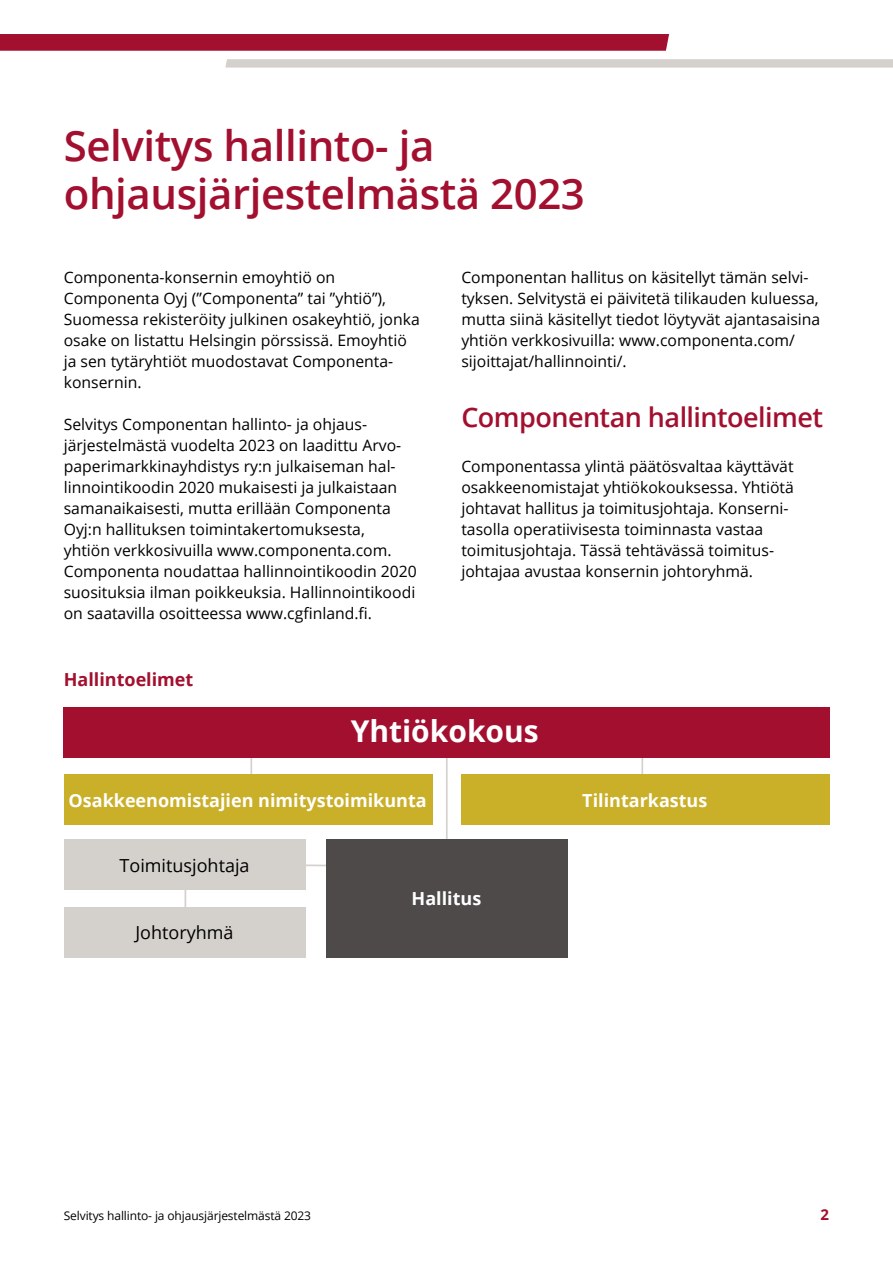
<style>
.page{position:relative;width:893px;height:1263px;background:#fff}
.page>*{position:absolute;margin:0;border:0;box-sizing:border-box;transform-origin:0 0}
.t1{font:600 42px/48px "Open Sans";letter-spacing:-.01em;color:#a30f2f}
.t2{font:700 30px "Open Sans";color:#fff}
.t3{font:600 27px "Open Sans";letter-spacing:-.02em;color:#a30f2f}
.t4{font:700 18px "Open Sans";color:#fff}
.t5{font:18px "Open Sans";color:#000}
.t6{font:700 18px "Open Sans";color:#a30f2f}
.t7{font:15.75px/21px "Open Sans";color:#000}
.t8{font:700 15px "Open Sans";color:#a30f2f}
.t9{font:12px "Open Sans";letter-spacing:-.01em;color:#000}
</style>
<div class="page">
<div style="left:0;top:34px;width:669px;height:17px;background:#a30f2f"></div>
<svg style="left:225px;top:59px;width:668px;height:9px;background:#d7d4d0"></svg>
<svg style="left:184px;top:758px;width:460px;height:177px"></svg>
<div style="left:64px;top:707px;width:766px;height:51px;background:#a30f2f"></div>
<div style="left:326px;top:839px;width:242px;height:119px;background:#4e4a49"></div>
<div style="left:461px;top:774px;width:369px;height:50px;background:#caaf29"></div>
<div style="left:64px;top:774px;width:368px;height:50px;background:#caaf29"></div>
<div style="left:64px;top:839px;width:241px;height:51px;background:#d4d1cd"></div>
<div style="left:64px;top:907px;width:241px;height:51px;background:#d4d1cd"></div>
<h1 class="t1" style="left:64px;top:121px;width:523px">Selvitys hallinto- ja ohjausjärjestelmästä 2023</h1>
<p class="t7" style="left:64px;top:266px;width:357px">Componenta-konsernin emoyhtiö on Componenta Oyj (”Componenta” tai ”yhtiö”), Suomessa rekisteröity julkinen osakeyhtiö, jonka osake on listattu Helsingin pörssissä. Emoyhtiö ja sen tytäryhtiöt muodostavat Componenta&shy;konsernin.</p>
<p class="t7" style="left:64px;top:413px;width:355px">Selvitys Componentan hallinto- ja ohjaus&shy;järjestelmästä vuodelta 2023 on laadittu Arvo&shy;paperimarkkinayhdistys ry:n julkaiseman hal&shy;linnointikoodin 2020 mukaisesti ja julkaistaan samanaikaisesti, mutta erillään Componenta Oyj:n hallituksen toimintakertomuksesta,<br>yhtiön verkkosivuilla www.componenta.com.<br>Componenta noudattaa hallinnointikoodin 2020 suosituksia ilman poikkeuksia. Hallinnointikoodi on saatavilla osoitteessa www.cgfinland.fi.</p>
<p class="t6" style="left:64px;top:666px;width:131px">Hallintoelimet</p>
<p class="t7" style="left:461px;top:266px;width:360px">Componentan hallitus on käsitellyt tämän selvi&shy;tyksen. Selvitystä ei päivitetä tilikauden kuluessa, mutta siinä käsitellyt tiedot löytyvät ajantasaisina yhtiön verkkosivuilla: www.componenta.com/ sijoittajat/hallinnointi/.</p>
<h3 class="t3" style="left:461px;top:398px;width:363px">Componentan hallintoelimet</h3>
<p class="t7" style="left:461px;top:455px;width:334px">Componentassa ylintä päätösvaltaa käyttävät osakkeenomistajat yhtiökokouksessa. Yhtiötä johtavat hallitus ja toimitusjohtaja. Konserni&shy;tasolla operatiivisesta toiminnasta vastaa toimitusjohtaja. Tässä tehtävässä toimitus&shy;johtajaa avustaa konsernin johtoryhmä.</p>
<h2 class="t2" style="left:351px;top:710px;width:190px">Yhtiökokous</h2>
<p class="t4" style="left:69px;top:788px;width:360px">Osakkeenomistajien nimitystoimikunta</p>
<p class="t4" style="left:582px;top:788px;width:127px">Tilintarkastus</p>
<p class="t5" style="left:120px;top:853px;width:132px">Toimitusjohtaja</p>
<p class="t5" style="left:135px;top:920px;width:100px">Johtoryhmä</p>
<p class="t4" style="left:412px;top:885px;width:71px">Hallitus</p>
<p class="t9" style="left:64px;top:1207px;width:249px">Selvitys hallinto- ja ohjausjärjestelmästä 2023</p>
<p class="t8" style="left:821px;top:1204px;width:10px">2</p>
</div>
